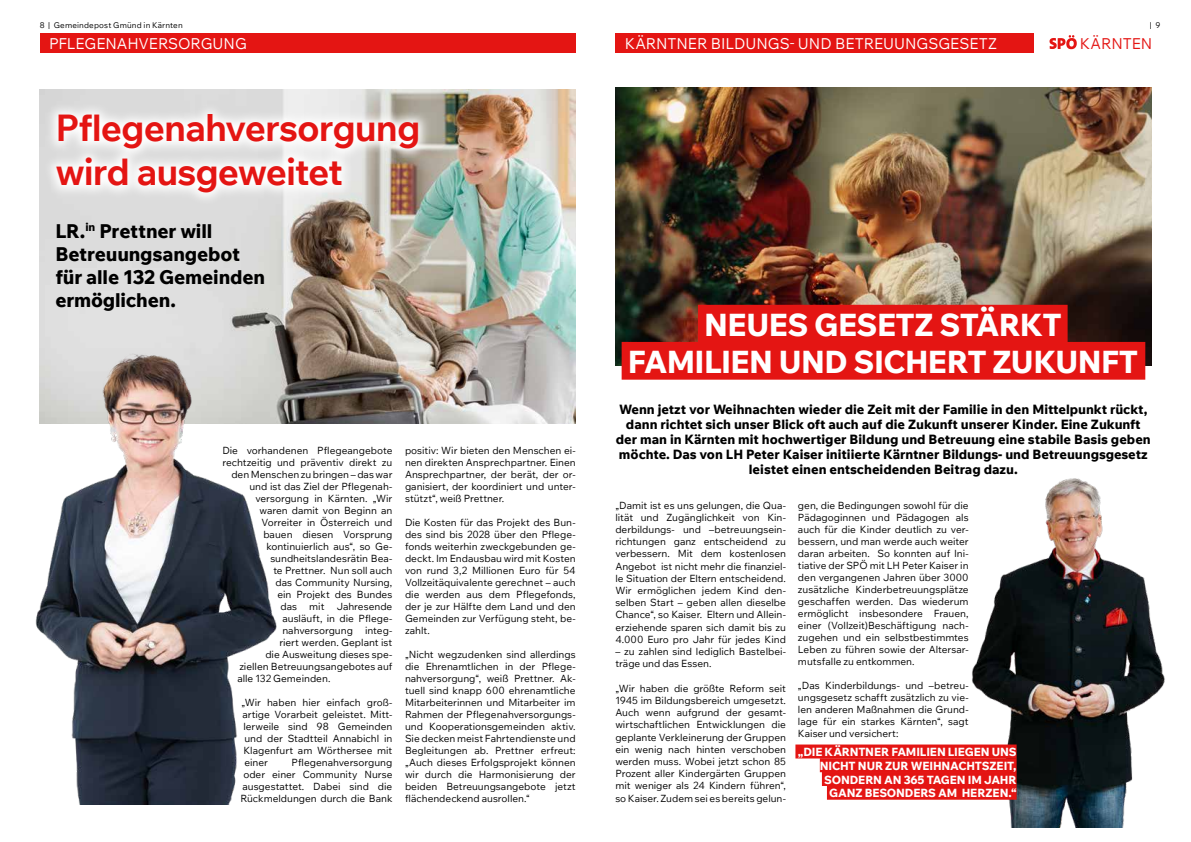
<style>
.page{position:relative;width:1191px;height:842px;background:#fff}
.page>*{position:absolute;margin:0;border:0;box-sizing:border-box;transform-origin:0 0}
.t1{font:700 36.8px/44.1px "Wix Madefor Text";letter-spacing:-.025em;color:#e41513}
.t2{font:800 30.9px/37.1px "Wix Madefor Text";letter-spacing:-.02em;color:#fff;text-align:center}
.t3{font:800 19.2px/23.1px "Wix Madefor Text";letter-spacing:-.01em;color:#000}
.t4{font:15.1px "Wix Madefor Text";letter-spacing:-.005em;color:#fff}
.t5{font:15.1px "Wix Madefor Text";letter-spacing:-.01em;color:#e41513}
.t6{font:800 13px/15px "Wix Madefor Text";color:#000;text-align:center}
.t7{font:800 11.5px/13.7px "Wix Madefor Text";letter-spacing:-.01em;color:#fff;text-align:right}
.t8{font:10px/12px "Wix Madefor Text";color:#000;text-align:justify}
.t9{font:8px "Wix Madefor Text";letter-spacing:.02em;color:#000}
</style>
<div class="page">
<div style="left:40px;top:33px;width:535px;height:20px;background:#e41513"></div>
<div style="left:615px;top:33px;width:418px;height:20px;background:#e41513"></div>
<svg style="left:1049px;top:35px;width:27px;height:14px"></svg>
<img style="left:615px;top:88px;width:536px;height:278px">
<div style="left:698px;top:305px;width:369px;height:37px;background:#e41513"></div>
<div style="left:621px;top:342px;width:524px;height:38px;background:#e41513"></div>
<img style="left:972px;top:478px;width:193px;height:350px">
<div style="left:795px;top:744px;width:221px;height:14px;background:#e41513"></div>
<div style="left:820px;top:758px;width:196px;height:14px;background:#e41513"></div>
<div style="left:822px;top:772px;width:194px;height:14px;background:#e41513"></div>
<div style="left:827px;top:786px;width:189px;height:14px;background:#e41513"></div>
<img style="left:221px;top:89px;width:354px;height:335px">
<img style="left:35px;top:352px;width:251px;height:452px">
<svg style="left:43px;top:102px;width:388px;height:104px"></svg>
<p class="t9" style="left:40px;top:19px;width:145px">8 | Gemeindepost Gmünd in Kärnten</p>
<h3 class="t4" style="left:49px;top:32px;width:199px">PFLEGENAHVERSORGUNG</h3>
<h3 class="t4" style="left:624px;top:32px;width:374px">KÄRNTNER BILDUNGS- UND BETREUUNGSGESETZ</h3>
<p class="t9" style="left:1149px;top:19px;width:12px">| 9</p>
<h3 class="t5" style="left:1079px;top:32px;width:74px">KÄRNTEN</h3>
<h1 class="t1" style="left:55px;top:103px;width:367px">Pflegenahversorgung wird ausgeweitet</h1>
<h3 class="t3" style="left:55px;top:218px;width:211px">LR.<sup>in</sup> Prettner will<br>Betreuungsangebot für alle 132 Gemeinden ermöglichen.</h3>
<p class="t8" style="left:222px;top:443px;width:172px">Die vorhandenen Pflegeangebote</p>
<p class="t8" style="left:222px;top:455px;width:172px">rechtzeitig und präventiv direkt zu</p>
<p class="t8" style="left:231px;top:467px;width:163px">den Menschen zu bringen – das war</p>
<p class="t8" style="left:249px;top:479px;width:145px">und ist das Ziel der Pflegenah-</p>
<p class="t8" style="left:255px;top:491px;width:139px">versorgung in Kärnten. „Wir</p>
<p class="t8" style="left:259px;top:503px;width:135px">waren damit von Beginn an</p>
<p class="t8" style="left:261px;top:515px;width:132px">Vorreiter in Österreich und</p>
<p class="t8" style="left:263px;top:527px;width:130px">bauen diesen Vorsprung</p>
<p class="t8" style="left:266px;top:539px;width:128px">kontinuierlich aus“, so Ge-</p>
<p class="t8" style="left:270px;top:551px;width:123px">sundheitslandesrätin Bea-</p>
<p class="t8" style="left:273px;top:563px;width:120px">te Prettner. Nun soll auch</p>
<p class="t8" style="left:275px;top:575px;width:119px">das Community Nursing,</p>
<p class="t8" style="left:277px;top:587px;width:116px">ein Projekt des Bundes</p>
<p class="t8" style="left:280px;top:599px;width:113px">das mit Jahresende</p>
<p class="t8" style="left:282px;top:611px;width:111px">ausläuft, in die Pflege-</p>
<p class="t8" style="left:282px;top:623px;width:111px">nahversorgung integ-</p>
<p class="t8" style="left:279px;top:635px;width:115px">riert werden. Geplant ist</p>
<p class="t8" style="left:265px;top:647px;width:129px">die Ausweitung dieses spe-</p>
<p class="t8" style="left:239px;top:659px;width:155px">ziellen Betreuungsangebotes auf</p>
<p class="t8" style="left:237px;top:671px;width:95px">alle 132 Gemeinden.</p>
<p class="t8" style="left:241px;top:695px;width:153px">„Wir haben hier einfach groß&shy;artige Vorarbeit geleistet. Mitt&shy;lerweile sind 98 Gemeinden und der Stadtteil Annabichl in Klagenfurt am Wörthersee mit einer</p>
<p class="t8" style="left:240px;top:755px;width:154px;text-align:right">Pflegenahversorgung<br>oder einer Community Nurse ausgestattet. Dabei sind die<br>Rückmeldungen durch die Bank</p>
<p class="t8" style="left:405px;top:443px;width:172px">positiv: Wir bieten den Menschen ei&shy;nen direkten Ansprechpartner. Einen Ansprechpartner, der berät, der or&shy;ganisiert, der koordiniert und unter&shy;stützt“, weiß Prettner.</p>
<p class="t8" style="left:405px;top:515px;width:172px">Die Kosten für das Projekt des Bun&shy;des sind bis 2028 über den Pflege&shy;fonds weiterhin zweckgebunden ge&shy;deckt. Im Endausbau wird mit Kosten von rund 3,2 Millionen Euro für 54<br>Vollzeitäquivalente gerechnet – auch die werden aus dem Pflegefonds, der je zur Hälfte dem Land und den Gemeinden zur Verfügung steht, be&shy;zahlt.</p>
<p class="t8" style="left:405px;top:647px;width:172px">„Nicht wegzudenken sind allerdings die Ehrenamtlichen in der Pflege&shy;nahversorgung“, weiß Prettner. Ak&shy;tuell sind knapp 600 ehrenamtliche Mitarbeiterinnen und Mitarbeiter im Rahmen der Pflegenahversorgungs&shy;und Kooperationsgemeinden aktiv.<br>Sie decken meist Fahrtendienste und Begleitungen ab. Prettner erfreut: „Auch dieses Erfolgsprojekt können wir durch die Harmonisierung der beiden Betreuungsangebote jetzt flächendeckend ausrollen.“</p>
<h2 class="t2" style="left:628px;top:304px;width:512px">NEUES GESETZ STÄRKT<br>FAMILIEN UND SICHERT ZUKUNFT</h2>
<p class="t6" style="left:616px;top:401px;width:536px">Wenn jetzt vor Weihnachten wieder die Zeit mit der Familie in den Mittelpunkt rückt, dann richtet sich unser Blick oft auch auf die Zukunft unserer Kinder. Eine Zukunft der man in Kärnten mit hochwertiger Bildung und Betreuung eine stabile Basis geben möchte. Das von LH Peter Kaiser initiierte Kärntner Bildungs- und Betreuungsgesetz leistet einen entscheidenden Beitrag dazu.</p>
<p class="t8" style="left:615px;top:498px;width:172px">„Damit ist es uns gelungen, die Qua&shy;lität und Zugänglichkeit von Kin&shy;derbildungs- und –betreuungsein&shy;richtungen ganz entscheidend zu verbessern. Mit dem kostenlosen Angebot ist nicht mehr die finanziel&shy;le Situation der Eltern entscheidend.<br>Wir ermöglichen jedem Kind den&shy;selben Start – geben allen dieselbe Chance“, so Kaiser. Eltern und Allein&shy;erziehende sparen sich damit bis zu 4.000 Euro pro Jahr für jedes Kind</p>
<p class="t8" style="left:615px;top:645px;width:172px">– zu zahlen sind lediglich Bastelbei&shy;träge und das Essen.</p>
<p class="t8" style="left:615px;top:681px;width:172px">„Wir haben die größte Reform seit 1945 im Bildungsbereich umgesetzt.<br>Auch wenn aufgrund der gesamt&shy;wirtschaftlichen Entwicklungen die geplante Verkleinerung der Gruppen ein wenig nach hinten verschoben werden muss. Wobei jetzt schon 85<br>Prozent aller Kindergärten Gruppen mit weniger als 24 Kindern führen“, so Kaiser. Zudem sei es bereits gelun-</p>
<p class="t8" style="left:798px;top:498px;width:172px">gen, die Bedingungen sowohl für die Pädagoginnen und Pädagogen als auch für die Kinder deutlich zu ver&shy;bessern, und man werde auch weiter daran arbeiten. So konnten auf Ini&shy;tiative der SPÖ mit LH Peter Kaiser in den vergangenen Jahren über 3000 zusätzliche Kinderbetreuungsplätze geschaffen werden. Das wiederum ermöglicht insbesondere Frauen, einer (Vollzeit)Beschäftigung nach&shy;zugehen und ein selbstbestimmtes Leben zu führen sowie der Altersar&shy;mutsfalle zu entkommen.</p>
<p class="t8" style="left:798px;top:678px;width:172px">„Das Kinderbildungs- und –betreu&shy;ungsgesetz schafft zusätzlich zu vie&shy;len anderen Maßnahmen die Grund&shy;lage für ein starkes Kärnten“, sagt Kaiser und versichert:</p>
<p class="t7" style="left:798px;top:744px;width:220px">„DIE KÄRNTNER FAMILIEN LIEGEN UNS<br>NICHT NUR ZUR WEIHNACHTSZEIT,<br>SONDERN AN 365 TAGEN IM JAHR<br>GANZ BESONDERS AM HERZEN.“</p>
</div>
